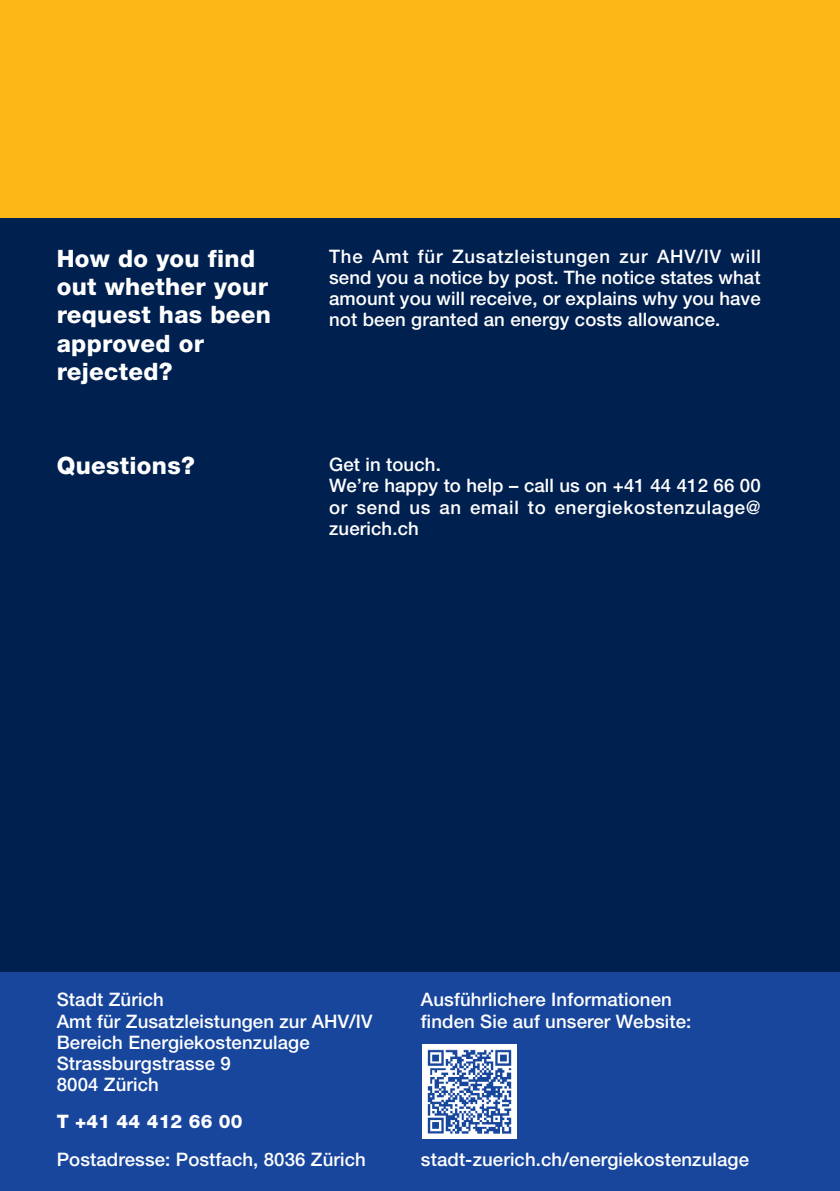
<style>
.page{position:relative;width:840px;height:1191px;background:#fff}
.page>*{position:absolute;margin:0;border:0;box-sizing:border-box;transform-origin:0 0}
.Fliesstext_Lead_lila{font:800 24px/28.4px "Helvetica Neue LT Pro";letter-spacing:.015em;color:#fff}
.Fliesstext{font:500 18.6px/21.2px "Helvetica Neue LT Pro";letter-spacing:.005em;color:#fff;text-align:justify}
.Fliesstext_Lead_lila-2{font:800 18.6px "Helvetica Neue LT Pro";letter-spacing:.015em;color:#fff}
</style>
<div class="page">
<div style="left:0;top:0;width:839px;height:218px;background:#fcb814"></div>
<div style="left:0;top:218px;width:839px;height:755px;background:#00204f"></div>
<div style="left:0;top:972px;width:839px;height:219px;background:#18469d"></div>
<img style="left:422px;top:1044px;width:94px;height:94px">
<p class="Fliesstext_Lead_lila" style="left:57px;top:244px;width:216px">How do you find out whether your request has been approved or</p>
<p class="Fliesstext_Lead_lila" style="left:57px;top:357px;width:117px">rejected?</p>
<p class="Fliesstext_Lead_lila" style="left:57px;top:451px;width:139px">Questions?</p>
<p class="Fliesstext" style="left:329px;top:245px;width:433px">The Amt für Zusatzleistungen zur AHV/IV will send you a notice by post. The notice states what amount you will receive, or explains why you have not been granted an energy costs allowance.</p>
<p class="Fliesstext" style="left:329px;top:454px;width:113px">Get in touch.</p>
<p class="Fliesstext" style="left:329px;top:475px;width:433px">We’re happy to help – call us on +41 44 412 66 00 or send us an email to energiekostenzulage@ zuerich.ch</p>
<p class="Fliesstext" style="left:57px;top:989px;width:108px">Stadt Zürich</p>
<p class="Fliesstext" style="left:57px;top:1010px;width:317px">Amt für Zusatzleistungen zur AHV/IV</p>
<p class="Fliesstext" style="left:57px;top:1031px;width:254px">Bereich Energiekostenzulage</p>
<p class="Fliesstext" style="left:57px;top:1052px;width:175px">Strassburgstrasse 9</p>
<p class="Fliesstext" style="left:57px;top:1073px;width:104px">8004 Zürich</p>
<p class="Fliesstext_Lead_lila-2" style="left:57px;top:1110px;width:187px">T +41 44 412 66 00</p>
<p class="Fliesstext" style="left:57px;top:1148px;width:310px">Postadresse: Postfach, 8036 Zürich</p>
<p class="Fliesstext" style="left:421px;top:989px;width:252px">Ausführlichere Informationen</p>
<p class="Fliesstext" style="left:421px;top:1010px;width:272px">finden Sie auf unserer Website:</p>
<p class="Fliesstext" style="left:421px;top:1148px;width:329px">stadt-zuerich.ch/energiekostenzulage</p>
</div>
